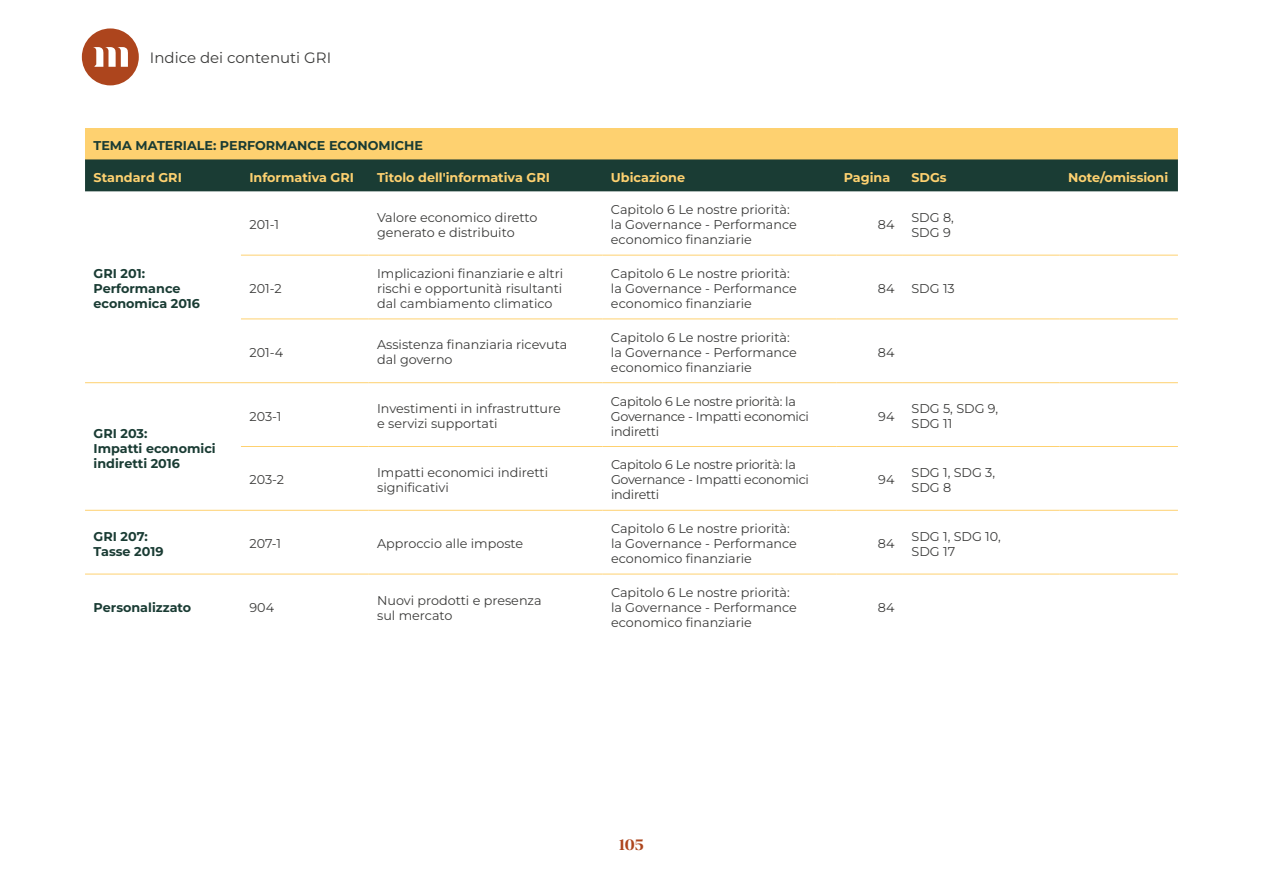
<style>
.page{position:relative;width:1263px;height:893px;background:#fff}
.page>*{position:absolute;margin:0;border:0;box-sizing:border-box;transform-origin:0 0}
.t1{font:15px "Montserrat";color:#3c3c3b}
.t2{font:700 15px "Manier";color:#ad451d}
.t3{font:12.75px/15px "Montserrat";color:#3c3c3b}
.t4{font:700 12.75px/15px "Montserrat";color:#1a3c34}
.t5{font:12.75px/15px "Montserrat";letter-spacing:-.02em;color:#3c3c3b}
.t6{font:700 12.75px "Montserrat";color:#fed170}
</style>
<div class="page">
<div style="left:85px;top:128px;width:1093px;height:31px;background:#fed170"></div>
<div style="left:85px;top:159px;width:1093px;height:32px;background:#1a3c34"></div>
<hr style="left:241px;top:255px;width:127px;height:1px;background:#fed170">
<hr style="left:368px;top:255px;width:234px;height:1px;background:#fed170">
<hr style="left:602px;top:255px;width:234px;height:1px;background:#fed170">
<hr style="left:836px;top:255px;width:67px;height:1px;background:#fed170">
<hr style="left:903px;top:255px;width:156px;height:1px;background:#fed170">
<hr style="left:1059px;top:255px;width:119px;height:1px;background:#fed170">
<hr style="left:241px;top:319px;width:127px;height:1px;background:#fed170">
<hr style="left:368px;top:319px;width:234px;height:1px;background:#fed170">
<hr style="left:602px;top:319px;width:234px;height:1px;background:#fed170">
<hr style="left:836px;top:319px;width:67px;height:1px;background:#fed170">
<hr style="left:903px;top:319px;width:156px;height:1px;background:#fed170">
<hr style="left:1059px;top:319px;width:119px;height:1px;background:#fed170">
<hr style="left:85px;top:382px;width:156px;height:1px;background:#fed170">
<hr style="left:241px;top:382px;width:127px;height:1px;background:#fed170">
<hr style="left:368px;top:382px;width:234px;height:1px;background:#fed170">
<hr style="left:602px;top:382px;width:234px;height:1px;background:#fed170">
<hr style="left:836px;top:382px;width:67px;height:1px;background:#fed170">
<hr style="left:903px;top:382px;width:156px;height:1px;background:#fed170">
<hr style="left:1059px;top:382px;width:119px;height:1px;background:#fed170">
<hr style="left:602px;top:446px;width:234px;height:1px;background:#fed170">
<hr style="left:836px;top:446px;width:67px;height:1px;background:#fed170">
<hr style="left:241px;top:446px;width:127px;height:1px;background:#fed170">
<hr style="left:368px;top:446px;width:234px;height:1px;background:#fed170">
<hr style="left:903px;top:446px;width:156px;height:1px;background:#fed170">
<hr style="left:1059px;top:446px;width:119px;height:1px;background:#fed170">
<hr style="left:602px;top:510px;width:234px;height:1px;background:#fed170">
<hr style="left:836px;top:510px;width:67px;height:1px;background:#fed170">
<hr style="left:85px;top:510px;width:156px;height:1px;background:#fed170">
<hr style="left:241px;top:510px;width:127px;height:1px;background:#fed170">
<hr style="left:368px;top:510px;width:234px;height:1px;background:#fed170">
<hr style="left:903px;top:510px;width:156px;height:1px;background:#fed170">
<hr style="left:1059px;top:510px;width:119px;height:1px;background:#fed170">
<hr style="left:85px;top:574px;width:156px;height:1px;background:#fed170">
<hr style="left:241px;top:574px;width:127px;height:1px;background:#fed170">
<hr style="left:368px;top:574px;width:234px;height:1px;background:#fed170">
<hr style="left:602px;top:574px;width:234px;height:1px;background:#fed170">
<hr style="left:836px;top:574px;width:67px;height:1px;background:#fed170">
<hr style="left:903px;top:574px;width:156px;height:1px;background:#fed170">
<hr style="left:1059px;top:574px;width:119px;height:1px;background:#fed170">
<div style="left:82px;top:28px;width:57px;height:57px;background:#ad451d;border-radius:50%"></div>
<svg style="left:93px;top:47px;width:35px;height:20px"></svg>
<p class="t1" style="left:150px;top:47px;width:183px">Indice dei contenuti GRI</p>
<p class="t4" style="left:94px;top:137px;width:331px">TEMA MATERIALE: PERFORMANCE ECONOMICHE</p>
<p class="t6" style="left:94px;top:169px;width:90px">Standard GRI</p>
<p class="t6" style="left:249px;top:169px;width:106px">Informativa GRI</p>
<p class="t6" style="left:377px;top:169px;width:174px">Titolo dell'informativa GRI</p>
<p class="t6" style="left:611px;top:169px;width:76px">Ubicazione</p>
<p class="t6" style="left:844px;top:169px;width:48px">Pagina</p>
<p class="t6" style="left:911px;top:169px;width:37px">SDGs</p>
<p class="t6" style="left:1068px;top:169px;width:102px">Note/omissioni</p>
<p class="t4" style="left:94px;top:266px;width:108px">GRI 201:<br>Performance economica 2016</p>
<p class="t4" style="left:94px;top:425px;width:124px">GRI 203:<br>Impatti economici indiretti 2016</p>
<p class="t3" style="left:249px;top:217px;width:31px">201-1</p>
<p class="t3" style="left:377px;top:209px;width:162px">Valore economico diretto generato e distribuito</p>
<p class="t3" style="left:611px;top:202px;width:187px">Capitolo 6 Le nostre priorità: la Governance - Performance economico finanziarie</p>
<p class="t3" style="left:249px;top:281px;width:34px">201-2</p>
<p class="t3" style="left:377px;top:266px;width:188px;text-align:justify">Implicazioni finanziarie e altri rischi e opportunità risultanti dal cambiamento climatico</p>
<p class="t3" style="left:611px;top:266px;width:187px">Capitolo 6 Le nostre priorità: la Governance - Performance economico finanziarie</p>
<p class="t3" style="left:249px;top:345px;width:35px">201-4</p>
<p class="t3" style="left:377px;top:337px;width:192px">Assistenza finanziaria ricevuta dal governo</p>
<p class="t3" style="left:611px;top:330px;width:187px">Capitolo 6 Le nostre priorità: la Governance - Performance economico finanziarie</p>
<p class="t3" style="left:249px;top:408px;width:33px">203-1</p>
<p class="t3" style="left:377px;top:401px;width:185px">Investimenti in infrastrutture e servizi supportati</p>
<p class="t5" style="left:611px;top:393px;width:200px">Capitolo 6 Le nostre priorità: la<br>Governance - Impatti economici indiretti</p>
<p class="t3" style="left:250px;top:472px;width:36px">203-2</p>
<p class="t3" style="left:377px;top:465px;width:173px">Impatti economici indiretti significativi</p>
<p class="t5" style="left:611px;top:457px;width:200px">Capitolo 6 Le nostre priorità: la<br>Governance - Impatti economici indiretti</p>
<p class="t4" style="left:94px;top:528px;width:71px">GRI 207:<br>Tasse 2019</p>
<p class="t3" style="left:250px;top:536px;width:33px">207-1</p>
<p class="t3" style="left:377px;top:536px;width:148px">Approccio alle imposte</p>
<p class="t3" style="left:611px;top:521px;width:187px">Capitolo 6 Le nostre priorità: la Governance - Performance economico finanziarie</p>
<p class="t4" style="left:94px;top:600px;width:99px">Personalizzato</p>
<p class="t3" style="left:250px;top:600px;width:26px">904</p>
<p class="t3" style="left:377px;top:592px;width:166px">Nuovi prodotti e presenza sul mercato</p>
<p class="t3" style="left:611px;top:585px;width:187px">Capitolo 6 Le nostre priorità: la Governance - Performance economico finanziarie</p>
<p class="t3" style="left:878px;top:217px;width:18px">84</p>
<p class="t3" style="left:911px;top:209px;width:44px">SDG 8,<br>SDG 9</p>
<p class="t3" style="left:878px;top:281px;width:18px">84</p>
<p class="t3" style="left:911px;top:281px;width:45px">SDG 13</p>
<p class="t3" style="left:878px;top:345px;width:18px">84</p>
<p class="t3" style="left:878px;top:408px;width:18px">94</p>
<p class="t3" style="left:911px;top:401px;width:88px">SDG 5, SDG 9,<br>SDG 11</p>
<p class="t3" style="left:878px;top:472px;width:18px">94</p>
<p class="t3" style="left:911px;top:465px;width:85px">SDG 1, SDG 3,<br>SDG 8</p>
<p class="t3" style="left:878px;top:536px;width:18px">84</p>
<p class="t3" style="left:911px;top:528px;width:91px">SDG 1, SDG 10,<br>SDG 17</p>
<p class="t3" style="left:878px;top:600px;width:18px">84</p>
<p class="t2" style="left:619px;top:836px;width:26px">105</p>
</div>
